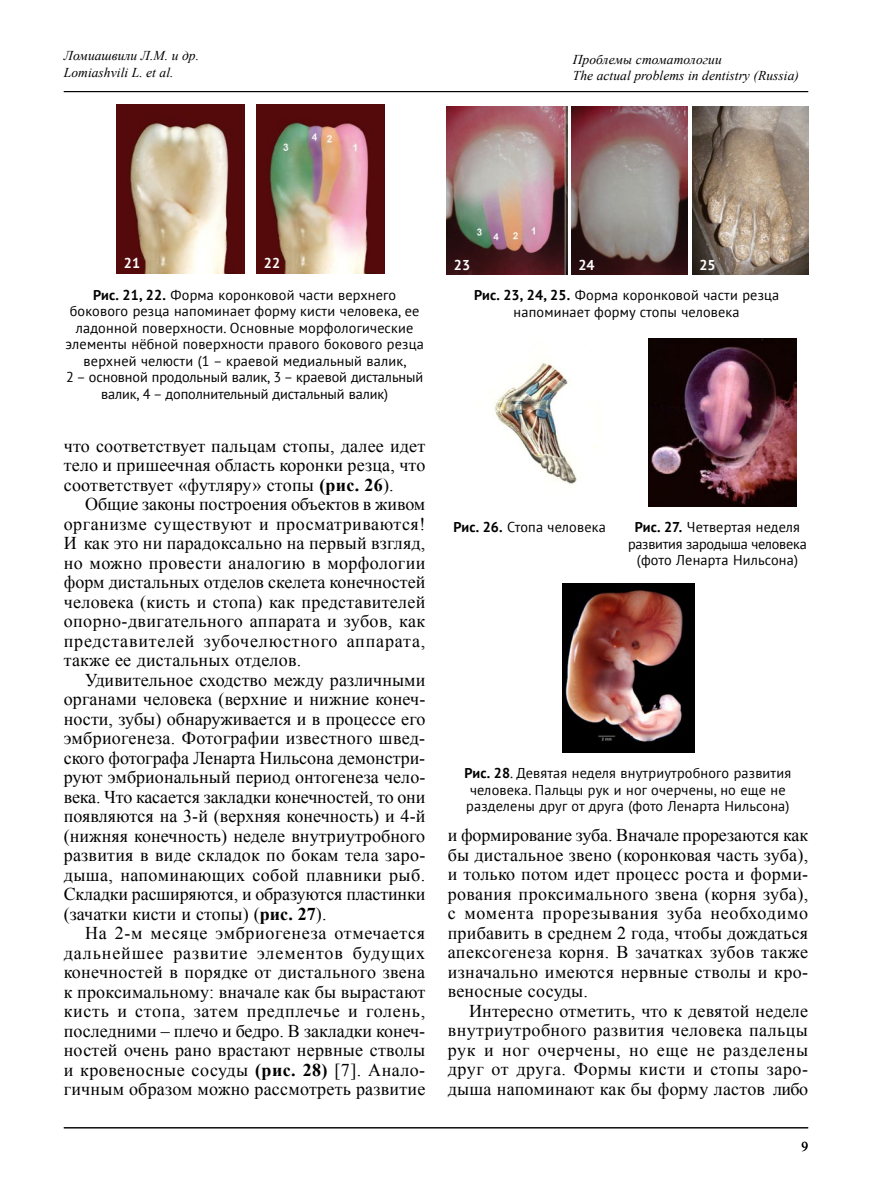
<style>
.page{position:relative;width:872px;height:1204px;background:#fff}
.page>*{position:absolute;margin:0;border:0;box-sizing:border-box;transform-origin:0 0}
.t1{font:18px/19.5px "Times New Roman";letter-spacing:.01em;color:#000;text-align:justify}
.t2{font:14.25px/16.5px "PT Sans";letter-spacing:.015em;color:#000;text-align:center}
.t3{font:14.25px/16.5px "PT Sans";letter-spacing:-.005em;color:#000;text-align:center}
.t4{font:700 14.25px "PT Sans";letter-spacing:.015em;color:#fff}
.t5{font:italic 13.5px/16.2px "Times New Roman";letter-spacing:.005em;color:#000}
.t6{font:13.5px "Times New Roman";color:#000}
.s1{font-weight:700}
</style>
<div class="page">
<hr style="left:64px;top:91px;width:744px;height:1px;background:#000">
<hr style="left:64px;top:1127px;width:744px;height:1px;background:#000">
<img style="left:494px;top:362px;width:83px;height:123px">
<img style="left:649px;top:338px;width:147px;height:169px">
<img style="left:562px;top:584px;width:132px;height:168px">
<img style="left:117px;top:105px;width:128px;height:168px">
<img style="left:446px;top:106px;width:121px;height:169px">
<img style="left:257px;top:105px;width:128px;height:168px">
<img style="left:571px;top:106px;width:116px;height:169px">
<img style="left:692px;top:106px;width:116px;height:169px">
<p class="t5" style="left:64px;top:47px;width:137px">Ломиашвили Л.М. и др.<br>Lomiashvili L. et al.</p>
<p class="t5" style="left:573px;top:51px;width:228px">Проблемы стоматологии<br>The actual problems in dentistry (Russia)</p>
<p class="t4" style="left:124px;top:253px;width:18px">21</p>
<p class="t4" style="left:264px;top:253px;width:18px">22</p>
<p class="t4" style="left:454px;top:255px;width:18px">23</p>
<p class="t4" style="left:578px;top:255px;width:18px">24</p>
<p class="t4" style="left:699px;top:255px;width:18px">25</p>
<p class="t2" style="left:65px;top:286px;width:360px"><span class="s1">Рис. 21, 22.</span> Форма коронковой части верхнего бокового резца напоминает форму кисти человека, ее ладонной поверхности. Основные морфологические элементы нёбной поверхности правого бокового резца верхней челюсти (1 – краевой медиальный валик,<br>2 – основной продольный валик, 3 – краевой дистальный валик, 4 – дополнительный дистальный валик)</p>
<p class="t2" style="left:474px;top:287px;width:306px"><span class="s1">Рис. 23, 24, 25.</span> Форма коронковой части резца напоминает форму стопы человека</p>
<p class="t1" style="left:64px;top:435px;width:363px">что соответствует пальцам стопы, далее идет тело и пришеечная область коронки резца, что соответствует «футляру» стопы <span class="s1">(рис. 26</span>).</p>
<p class="t1" style="left:64px;top:494px;width:363px;text-indent:21px">Общие законы построения объектов в живом организме существуют и просматриваются!<br>И как это ни парадоксально на первый взгляд, но можно провести аналогию в морфологии форм дистальных отделов скелета конечностей человека (кисть и стопа) как представителей опорно-двигательного аппарата и зубов, как представителей зубочелюстного аппарата, также ее дистальных отделов.</p>
<p class="t1" style="left:64px;top:669px;width:363px;text-indent:21px">Удивительное сходство между различными органами человека (верхние и нижние конеч&shy;ности, зубы) обнаруживается и в процессе его эмбриогенеза. Фотографии известного швед&shy;ского фотографа Ленарта Нильсона демонстри&shy;руют эмбриональный период онтогенеза чело&shy;века. Что касается закладки конечностей, то они появляются на 3-й (верхняя конечность) и 4-й (нижняя конечность) неделе внутриутробного развития в виде складок по бокам тела заро&shy;дыша, напоминающих собой плавники рыб.<br>Складки расширяются, и образуются пластинки (зачатки кисти и стопы) (<span class="s1">рис. 27</span>).</p>
<p class="t1" style="left:64px;top:923px;width:363px;text-indent:21px">На 2-м месяце эмбриогенеза отмечается дальнейшее развитие элементов будущих конечностей в порядке от дистального звена к проксимальному: вначале как бы вырастают кисть и стопа, затем предплечье и голень, последними – плечо и бедро. В закладки конеч&shy;ностей очень рано врастают нервные стволы и кровеносные сосуды <span class="s1">(рис. 28)</span> [7]. Анало&shy;гичным образом можно рассмотреть развитие</p>
<p class="t2" style="left:453px;top:519px;width:154px"><span class="s1">Рис. 26.</span> Стопа человека</p>
<p class="t3" style="left:628px;top:519px;width:180px"><span class="s1">Рис. 27.</span> Четвертая неделя развития зародыша человека (фото Ленарта Нильсона)</p>
<p class="t2" style="left:464px;top:764px;width:328px;text-align:left"><span class="s1">Рис. 28</span>. Девятая неделя внутриутробного развития человека. Пальцы рук и ног очерчены, но еще не разделены друг от друга (фото Ленарта Нильсона)</p>
<p class="t1" style="left:448px;top:824px;width:362px">и формирование зуба. Вначале прорезаются как бы дистальное звено (коронковая часть зуба), и только потом идет процесс роста и форми&shy;рования проксимального звена (корня зуба), с момента прорезывания зуба необходимо прибавить в среднем 2 года, чтобы дождаться апексогенеза корня. В зачатках зубов также изначально имеются нервные стволы и кро&shy;веносные сосуды.</p>
<p class="t1" style="left:448px;top:1000px;width:362px;text-indent:21px">Интересно отметить, что к девятой неделе внутриутробного развития человека пальцы рук и ног очерчены, но еще не разделены друг от друга. Формы кисти и стопы заро&shy;дыша напоминают как бы форму ластов либо</p>
<p class="t6" style="left:801px;top:1137px;width:8px">9</p>
</div>
